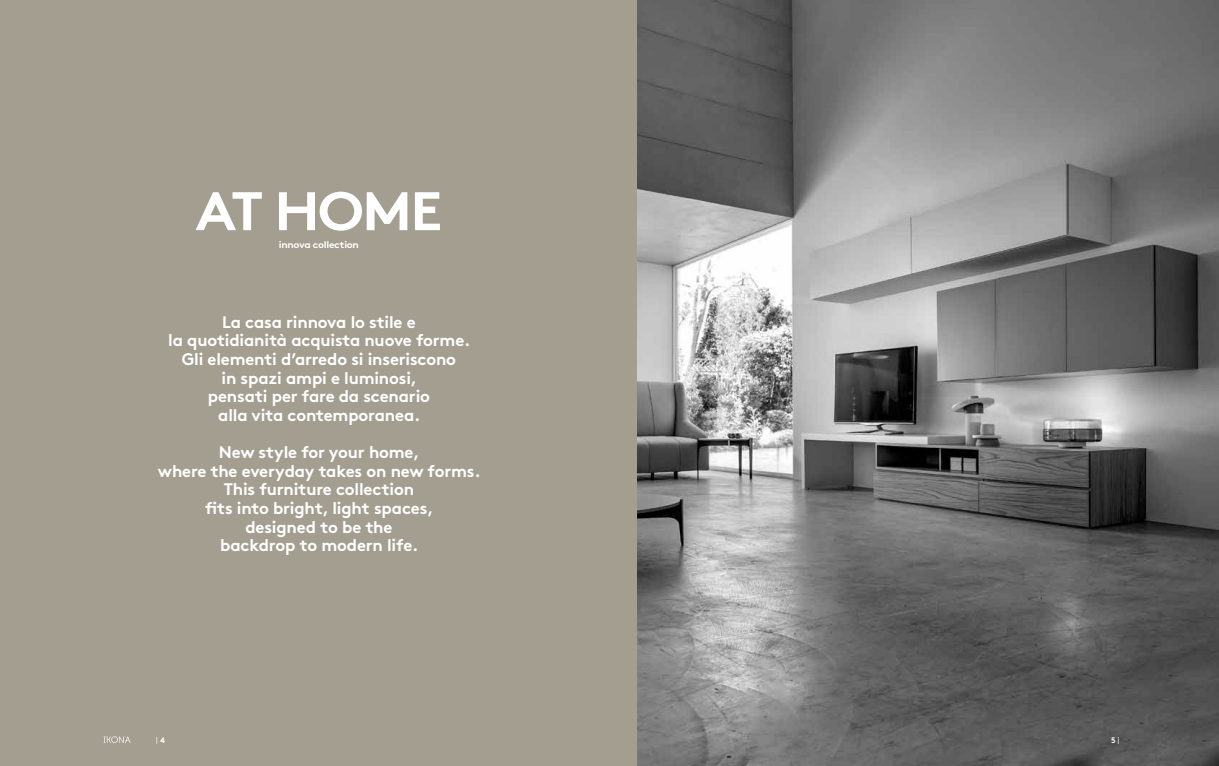
<style>
.page{position:relative;width:1219px;height:766px;background:#fff}
.page>*{position:absolute;margin:0;border:0;box-sizing:border-box;transform-origin:0 0}
.t1{font:700 54.1px "Brown";letter-spacing:-.03em;color:#fff;scale:1.07 1}
.t2{font:700 16.7px/18.6px "Brown";letter-spacing:-.01em;color:#fff;text-align:center}
.t3{font:700 9.6px "Brown";letter-spacing:-.03em;color:#fff;scale:1.07 1}
.t4{font:8px "Akkurat";color:#fff}
.t5{font:700 8px "Brown";color:#fff}
.s1{font-family:"Brown";font-weight:700}
.s2{font-family:"Akkurat";font-weight:400}
</style>
<div class="page">
<div style="left:0;top:0;width:638px;height:765px;background:#a49e91"></div>
<svg style="left:104px;top:736px;width:26px;height:6px"></svg>
<img style="left:638px;top:0;width:581px;height:765px">
<h1 class="t1" style="left:196px;top:167px;width:232px">AT HOME</h1>
<p class="t3" style="left:279px;top:236px;width:76px">innova collection</p>
<p class="t2" style="left:168px;top:311px;width:304px">La casa rinnova lo stile e<br>la quotidianità acquista nuove forme.<br>Gli elementi d’arredo si inseriscono<br>in spazi ampi e luminosi,<br>pensati per fare da scenario<br>alla vita contemporanea.</p>
<p class="t2" style="left:158px;top:441px;width:324px">New style for your home,<br>where the everyday takes on new forms.<br>This furniture collection<br>fits into bright, light spaces,<br>designed to be the<br>backdrop to modern life.</p>
<p class="t4" style="left:156px;top:734px;width:11px">|<span class="s1">4</span></p>
<p class="t5" style="left:1111px;top:733px;width:10px">5 <span class="s2">|</span></p>
</div>
